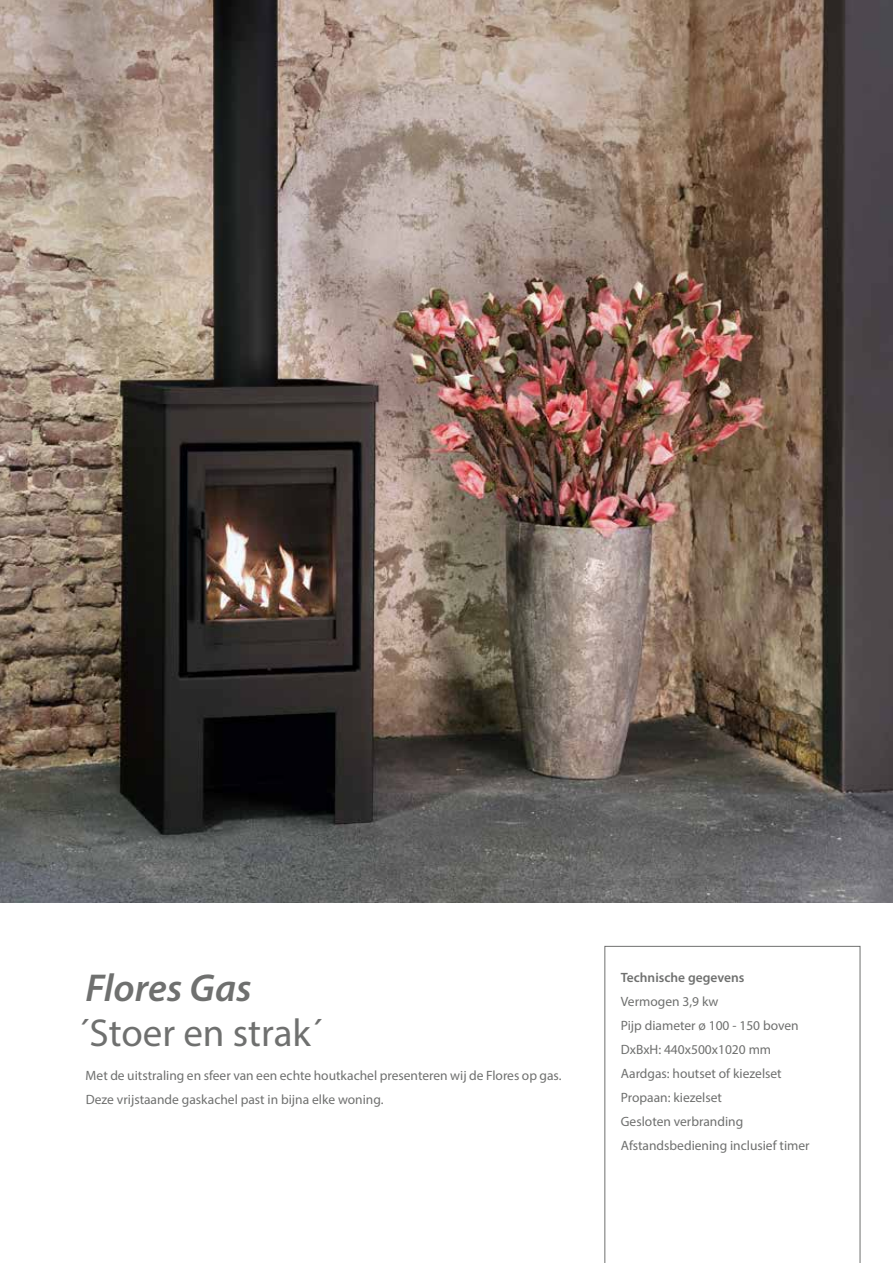
<style>
.page{position:relative;width:893px;height:1263px;background:#fff}
.page>*{position:absolute;margin:0;border:0;box-sizing:border-box;transform-origin:0 0}
.t1{font:39px "Myriad Pro";color:#6f706f}
.t2{font:italic 600 39px "Myriad Pro";color:#6f706f}
.t3{font:13.5px/24px "Myriad Pro";color:#6f706f}
.t4{font:600 13.5px "Myriad Pro";color:#6f706f}
</style>
<div class="page">
<hr style="left:892px;top:269px;width:1px;height:994px;background:#222">
<svg style="left:604px;top:946px;width:256px;height:317px"></svg>
<img style="left:0;top:0;width:893px;height:902px">
<hr style="left:892px;top:0;width:1px;height:269px;background:#fff">
<h1 class="t2" style="left:85px;top:963px;width:168px">Flores Gas</h1>
<h1 class="t1" style="left:78px;top:1009px;width:246px">´Stoer en strak´</h1>
<p class="t3" style="left:86px;top:1064px;width:477px">Met de uitstraling en sfeer van een echte houtkachel presenteren wij de Flores op gas.<br>Deze vrijstaande gaskachel past in bijna elke woning.</p>
<p class="t4" style="left:621px;top:969px;width:125px">Technische gegevens</p>
<p class="t3" style="left:621px;top:989px;width:190px">Vermogen 3,9 kw<br>Pijp diameter ø 100 - 150 boven<br>DxBxH: 440x500x1020 mm<br>Aardgas: houtset of kiezelset<br>Propaan: kiezelset<br>Gesloten verbranding<br>Afstandsbediening inclusief timer</p>
</div>
